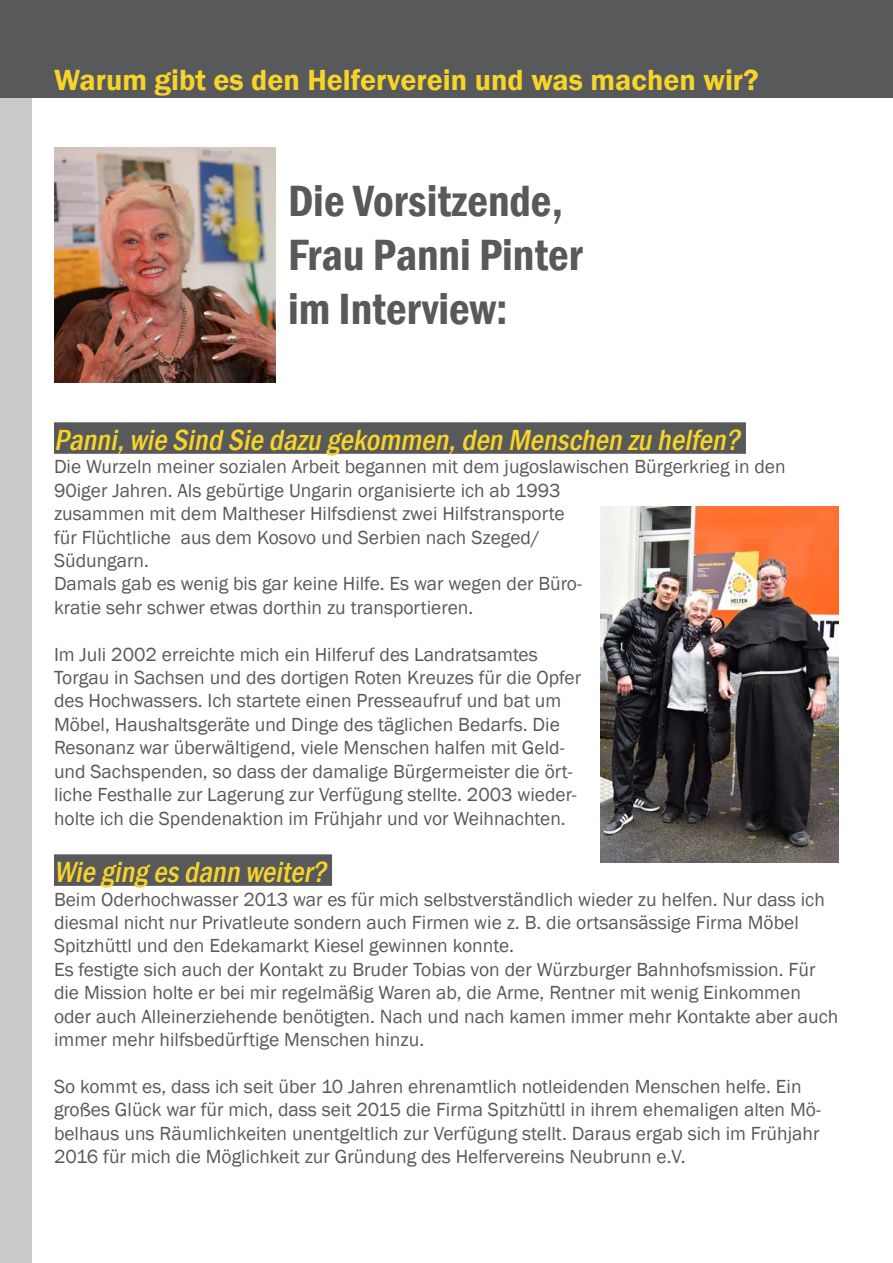
<style>
.page{position:relative;width:893px;height:1263px;background:#c9caca}
.page>*{position:absolute;margin:0;border:0;box-sizing:border-box;transform-origin:0 0}
.t1{font:600 condensed 45px/54px "Franklin Gothic";color:#58595b}
.t2{font:italic 500 condensed 30px "Franklin Gothic";color:#f7d42a}
.t3{font:600 30px "Franklin Gothic";color:#f7d42a}
.t4{font:19.5px/23.4px "Franklin Gothic";color:#58595b}
</style>
<div class="page">
<div style="left:32px;top:0;width:861px;height:1263px;background:#fff"></div>
<div style="left:0;top:0;width:893px;height:98px;background:#58595b"></div>
<img style="left:54px;top:148px;width:221px;height:235px">
<img style="left:601px;top:506px;width:238px;height:356px">
<div style="left:54px;top:422px;width:692px;height:32px;background:#58595b"></div>
<div style="left:54px;top:854px;width:278px;height:32px;background:#58595b"></div>
<h2 class="t3" style="left:54px;top:62px;width:706px">Warum gibt es den Helferverein und was machen wir?</h2>
<h1 class="t1" style="left:288px;top:173px;width:296px">Die Vorsitzende,<br>Frau Panni Pinter im Interview:</h1>
<h2 class="t2" style="left:54px;top:420px;width:695px">Panni,wie Sind Sie dazu gekommen,den Menschen zu helfen?</h2>
<p class="t4" style="left:54px;top:456px;width:733px">Die Wurzeln meiner sozialen Arbeit begannen mit dem jugoslawischen Bürgerkrieg in den 90iger Jahren. Als gebürtige Ungarin organisierte ich ab 1993<br>zusammen mit dem Maltheser Hilfsdienst zwei Hilfstransporte<br>für Flüchtliche aus dem Kosovo und Serbien nach Szeged/<br>Südungarn.<br>Damals gab es wenig bis gar keine Hilfe. Es war wegen der Büro-<br>kratie sehr schwer etwas dorthin zu transportieren.</p>
<p class="t4" style="left:54px;top:643px;width:529px">Im Juli 2002 erreichte mich ein Hilferuf des Landratsamtes Torgau in Sachsen und des dortigen Roten Kreuzes für die Opfer des Hochwassers. Ich startete einen Presseaufruf und bat um Möbel, Haushaltsgeräte und Dinge des täglichen Bedarfs. Die Resonanz war überwältigend, viele Menschen halfen mit Geld&shy;und Sachspenden, so dass der damalige Bürgermeister die ört&shy;liche Festhalle zur Lagerung zur Verfügung stellte. 2003 wieder&shy;holte ich die Spendenaktion im Frühjahr und vor Weihnachten.</p>
<h2 class="t2" style="left:54px;top:852px;width:281px">Wie ging esdann weiter?</h2>
<p class="t4" style="left:54px;top:888px;width:786px">Beim Oderhochwasser 2013 war es für mich selbstverständlich wieder zu helfen. Nur dass ich diesmal nicht nur Privatleute sondern auch Firmen wie z. B. die ortsansässige Firma Möbel Spitzhüttl und den Edekamarkt Kiesel gewinnen konnte.<br>Es festigte sich auch der Kontakt zu Bruder Tobias von der Würzburger Bahnhofsmission. Für die Mission holte er bei mir regelmäßig Waren ab, die Arme, Rentner mit wenig Einkommen oder auch Alleinerziehende benötigten. Nach und nach kamen immer mehr Kontakte aber auch immer mehr hilfsbedürftige Menschen hinzu.</p>
<p class="t4" style="left:54px;top:1075px;width:768px">So kommt es, dass ich seit über 10 Jahren ehrenamtlich notleidenden Menschen helfe. Ein großes Glück war für mich, dass seit 2015 die Firma Spitzhüttl in ihrem ehemaligen alten Mö&shy;belhaus uns Räumlichkeiten unentgeltlich zur Verfügung stellt. Daraus ergab sich im Frühjahr 2016 für mich die Möglichkeit zur Gründung des Helfervereins Neubrunn e.V.</p>
</div>
